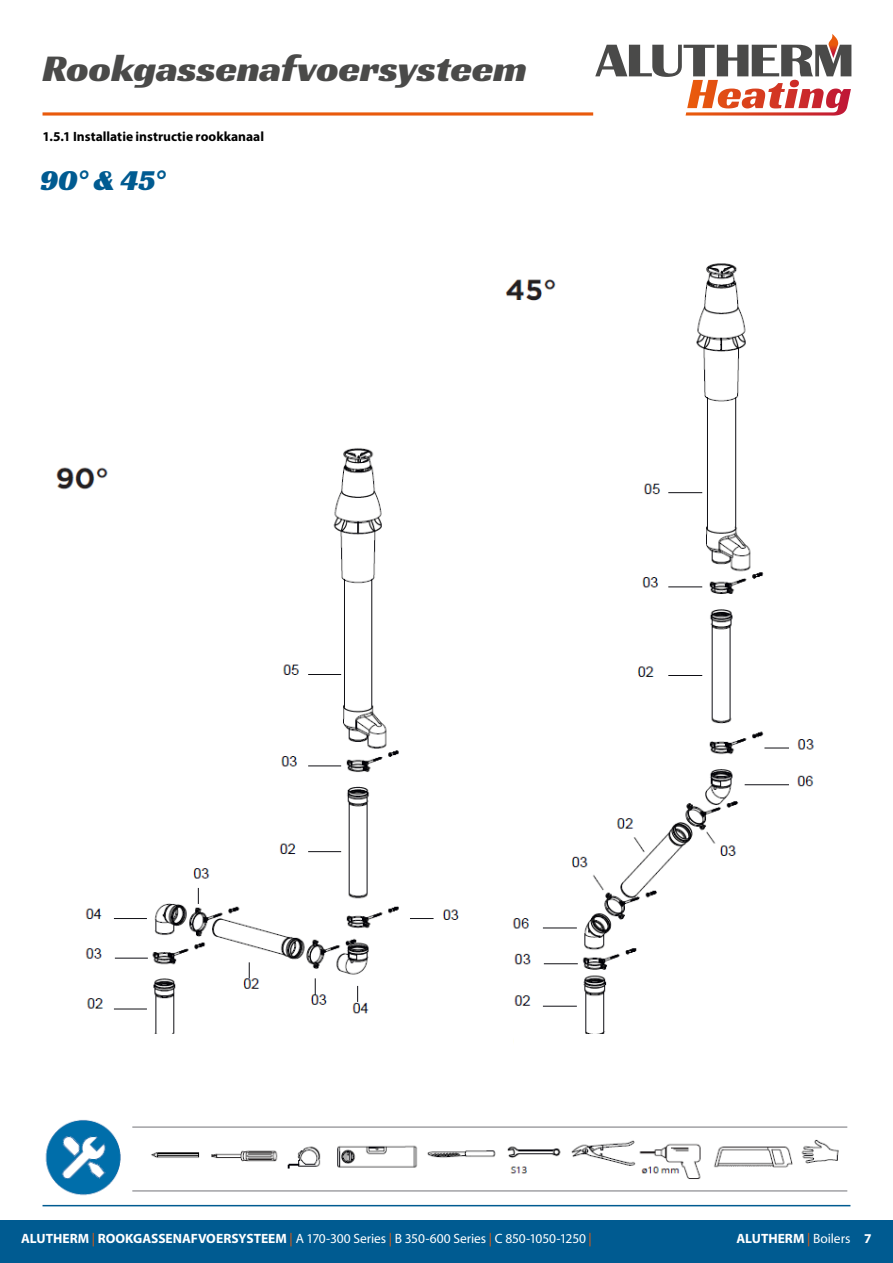
<style>
.page{position:relative;width:893px;height:1263px;background:#fff}
.page>*{position:absolute;margin:0;border:0;box-sizing:border-box;transform-origin:0 0}
.t1{font:39px "Racing Sans One";color:#4a4a49}
.t2{font:30px "Racing Sans One";color:#005b91}
.t3{font:13.5px "Myriad";letter-spacing:-.01em;color:#fff}
.t4{font:700 13.5px "Myriad Pro";color:#000}
.t5{font:700 13.5px "Myriad";letter-spacing:-.005em;color:#fff}
.s1{font-weight:700}
.s2{color:#e95a0c}
.s3{font-weight:400;color:#e95a0c}
.s4{font-weight:400}
</style>
<div class="page">
<div style="left:0;top:1220px;width:893px;height:43px;background:#005b91"></div>
<svg style="left:43px;top:112px;width:550px;height:4px;background:#ed7c3f"></svg>
<svg style="left:595px;top:34px;width:256px;height:82px"></svg>
<img style="left:56px;top:263px;width:759px;height:771px">
<hr style="left:43px;top:1205px;width:807px;height:1px;background:#005b91">
<img style="left:45px;top:1119px;width:803px;height:77px">
<h1 class="t1" style="left:43px;top:43px;width:486px">Rookgassenafvoersysteem</h1>
<p class="t4" style="left:43px;top:128px;width:223px">1.5.1 Installatie instructie rookkanaal</p>
<h2 class="t2" style="left:40px;top:160px;width:127px">90° &amp; 45°</h2>
<p class="t3" style="left:21px;top:1232px;width:572px"><span class="s1">ALUTHERM</span> <span class="s2">|</span> <span class="s1">ROOKGASSENAFVOERSYSTEEM</span> <span class="s2">|</span> A 170-300 Series <span class="s2">|</span> B 350-600 Series <span class="s2">|</span> C 850-1050-1250 <span class="s2">|</span></p>
<p class="t5" style="left:736px;top:1232px;width:137px">ALUTHERM <span class="s3">|</span> <span class="s4">Boilers</span> 7</p>
</div>
